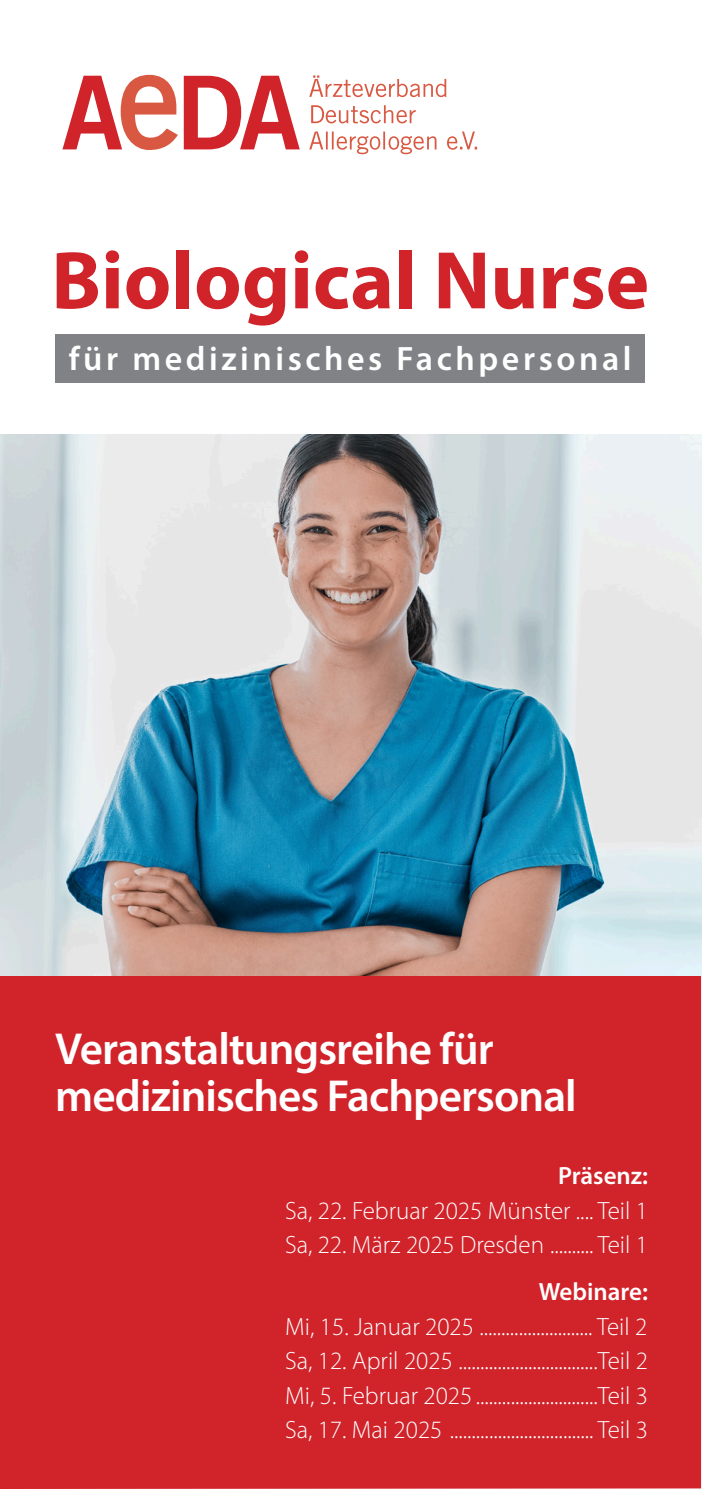
<style>
.page{position:relative;width:702px;height:1489px;background:#fff}
.page>*{position:absolute;margin:0;border:0;box-sizing:border-box;transform-origin:0 0}
.t1{font:700 82.5px "Myriad Pro";color:#d0232a}
.t2{font:600 45px/47.5px "Myriad Pro";letter-spacing:-.02em;color:#fff}
.t3{font:600 34px "Myriad Pro";letter-spacing:.105em;color:#fff}
.t4{font:300 25px/34.5px "Myriad Pro";color:#fff}
.t5{font:600 25px "Myriad Pro";color:#fff}
</style>
<div class="page">
<div style="left:0;top:975px;width:701px;height:513px;background:#d1232a"></div>
<img style="left:0;top:434px;width:702px;height:541px">
<svg style="left:311px;top:105px;width:104px;height:18px"></svg>
<svg style="left:309px;top:131px;width:168px;height:23px"></svg>
<svg style="left:62px;top:75px;width:116px;height:75px"></svg>
<svg style="left:184px;top:76px;width:116px;height:73px"></svg>
<svg style="left:309px;top:75px;width:137px;height:22px"></svg>
<div style="left:55px;top:334px;width:590px;height:49px;background:#808285"></div>
<h1 class="t1" style="left:51px;top:227px;width:599px">Biological Nurse</h1>
<h3 class="t3" style="left:69px;top:336px;width:564px">für medizinisches Fachpersonal</h3>
<h2 class="t2" style="left:55px;top:1023px;width:523px">Veranstaltungsreihe für medizinisches Fachpersonal</h2>
<p class="t5" style="left:558px;top:1159px;width:91px">Präsenz:</p>
<p class="t4" style="left:285px;top:1192px;width:364px">Sa, 22. Februar 2025 Münster .... Teil 1<br>Sa, 22. März 2025 Dresden .......... Teil 1</p>
<p class="t5" style="left:539px;top:1275px;width:111px">Webinare:</p>
<p class="t4" style="left:285px;top:1308px;width:364px;text-align:justify">Mi, 15. Januar 2025 .......................... Teil 2<br>Sa, 12. April 2025 ................................Teil 2<br>Mi, 5. Februar 2025 ............................Teil 3<br>Sa, 17. Mai 2025 ................................. Teil 3</p>
</div>
